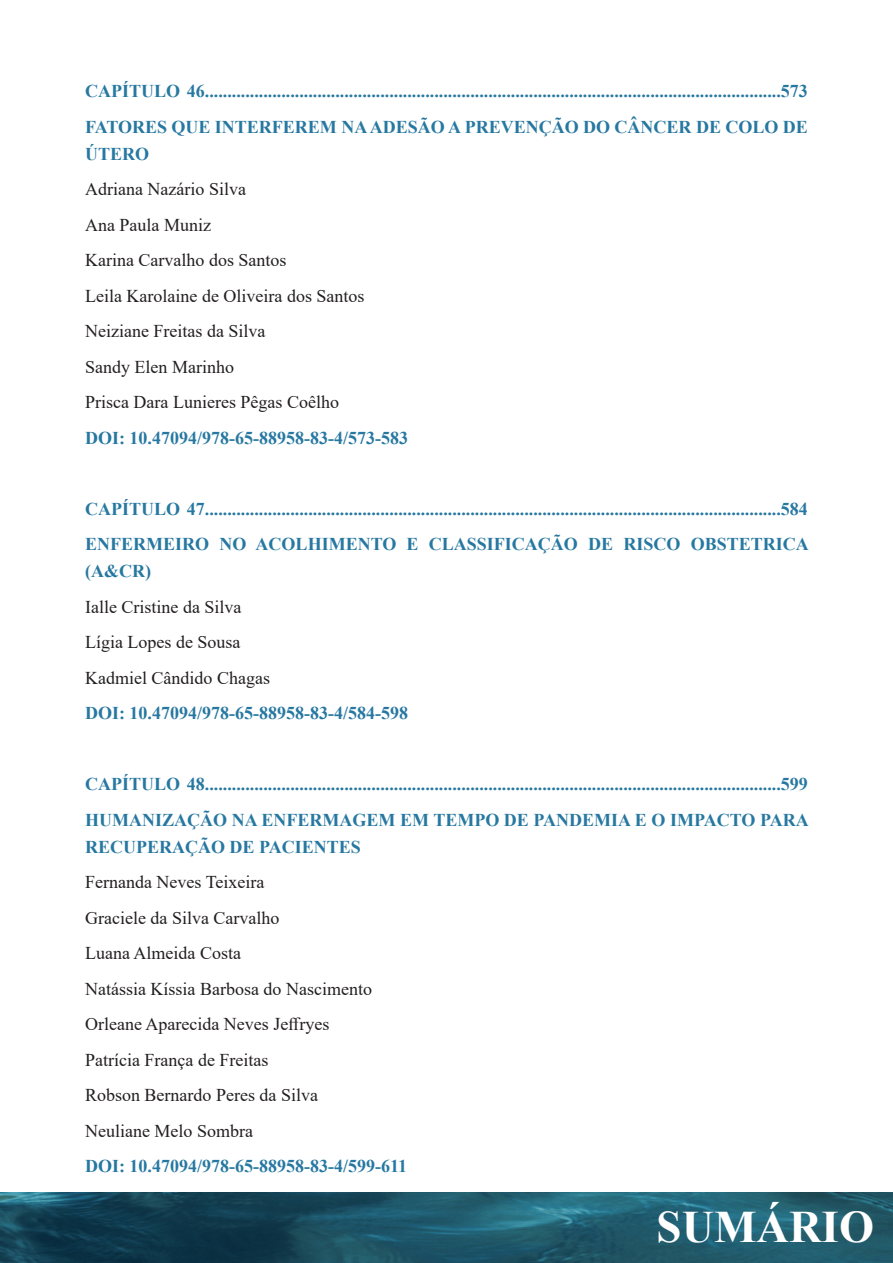
<style>
.page{position:relative;width:893px;height:1263px;background:#fff}
.page>*{position:absolute;margin:0;border:0;box-sizing:border-box;transform-origin:0 0}
.t1{font:700 45px "Times New Roman";color:#fff}
.Corpo_de_texto_capit{font:700 18px/27px "Times New Roman";color:#2778a1}
.Corpo_de_texto_capit-2{font:18px "Times New Roman";color:#231f20}
</style>
<div class="page">
<img style="left:0;top:1193px;width:893px;height:70px">
<p class="Corpo_de_texto_capit" style="left:85px;top:77px;width:724px">CAPÍTULO 46................................................................................................................................573</p>
<p class="Corpo_de_texto_capit" style="left:85px;top:113px;width:724px">FATORES QUE INTERFEREM NA ADESÃO A PREVENÇÃO DO CÂNCER DE COLO DE<br>ÚTERO</p>
<p class="Corpo_de_texto_capit-2" style="left:85px;top:177px;width:162px">Adriana Nazário Silva</p>
<p class="Corpo_de_texto_capit-2" style="left:85px;top:212px;width:127px">Ana Paula Muniz</p>
<p class="Corpo_de_texto_capit-2" style="left:85px;top:248px;width:203px">Karina Carvalho dos Santos</p>
<p class="Corpo_de_texto_capit-2" style="left:85px;top:283px;width:281px">Leila Karolaine de Oliveira dos Santos</p>
<p class="Corpo_de_texto_capit-2" style="left:85px;top:319px;width:182px">Neiziane Freitas da Silva</p>
<p class="Corpo_de_texto_capit-2" style="left:85px;top:354px;width:150px">Sandy Elen Marinho</p>
<p class="Corpo_de_texto_capit-2" style="left:85px;top:390px;width:255px">Prisca Dara Lunieres Pêgas Coêlho</p>
<p class="Corpo_de_texto_capit" style="left:85px;top:424px;width:324px">DOI: 10.47094/978-65-88958-83-4/573-583</p>
<p class="Corpo_de_texto_capit" style="left:85px;top:495px;width:724px">CAPÍTULO 47................................................................................................................................584</p>
<p class="Corpo_de_texto_capit" style="left:85px;top:530px;width:725px">ENFERMEIRO NO ACOLHIMENTO E CLASSIFICAÇÃO DE RISCO OBSTETRICA (A&amp;CR)</p>
<p class="Corpo_de_texto_capit-2" style="left:85px;top:594px;width:158px">Ialle Cristine da Silva</p>
<p class="Corpo_de_texto_capit-2" style="left:85px;top:630px;width:157px">Lígia Lopes de Sousa</p>
<p class="Corpo_de_texto_capit-2" style="left:85px;top:665px;width:186px">Kadmiel Cândido Chagas</p>
<p class="Corpo_de_texto_capit" style="left:85px;top:699px;width:324px">DOI: 10.47094/978-65-88958-83-4/584-598</p>
<p class="Corpo_de_texto_capit" style="left:85px;top:770px;width:724px">CAPÍTULO 48................................................................................................................................599</p>
<p class="Corpo_de_texto_capit" style="left:85px;top:806px;width:725px">HUMANIZAÇÃO NA ENFERMAGEM EM TEMPO DE PANDEMIA E O IMPACTO PARA<br>RECUPERAÇÃO DE PACIENTES</p>
<p class="Corpo_de_texto_capit-2" style="left:85px;top:870px;width:181px">Fernanda Neves Teixeira</p>
<p class="Corpo_de_texto_capit-2" style="left:85px;top:905px;width:196px">Graciele da Silva Carvalho</p>
<p class="Corpo_de_texto_capit-2" style="left:85px;top:941px;width:157px">Luana Almeida Costa</p>
<p class="Corpo_de_texto_capit-2" style="left:85px;top:976px;width:288px">Natássia Kíssia Barbosa do Nascimento</p>
<p class="Corpo_de_texto_capit-2" style="left:85px;top:1012px;width:246px">Orleane Aparecida Neves Jeffryes</p>
<p class="Corpo_de_texto_capit-2" style="left:85px;top:1047px;width:185px">Patrícia França de Freitas</p>
<p class="Corpo_de_texto_capit-2" style="left:85px;top:1083px;width:234px">Robson Bernardo Peres da Silva</p>
<p class="Corpo_de_texto_capit-2" style="left:85px;top:1118px;width:169px">Neuliane Melo Sombra</p>
<p class="Corpo_de_texto_capit" style="left:85px;top:1152px;width:323px">DOI: 10.47094/978-65-88958-83-4/599-611</p>
<h1 class="t1" style="left:657px;top:1194px;width:219px">SUMÁRIO</h1>
</div>
